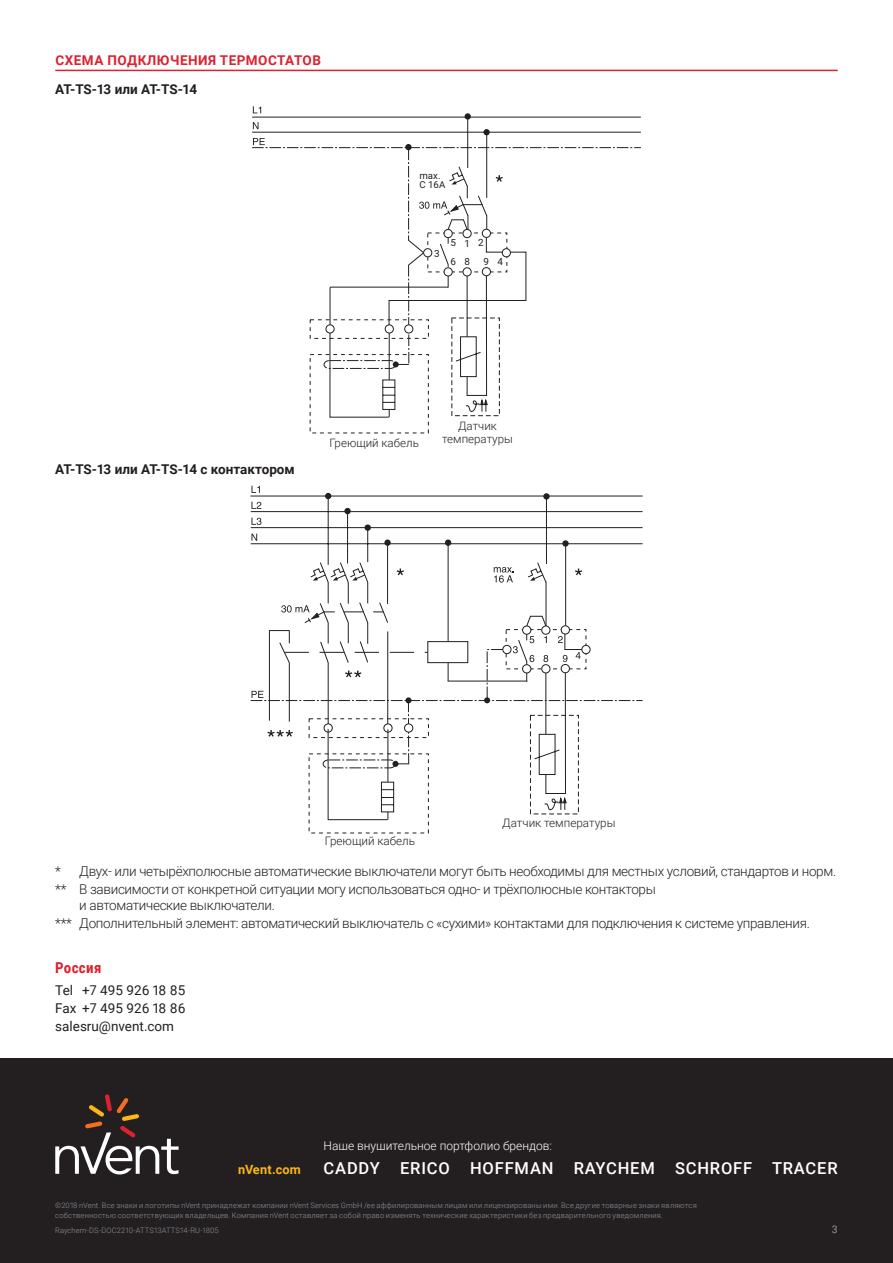
<style>
.page{position:relative;width:893px;height:1263px;background:#fff}
.page>*{position:absolute;margin:0;border:0;box-sizing:border-box;transform-origin:0 0}
.t1{font:500 16.5px "Roboto";letter-spacing:.05em;color:#fff}
.t2{font:700 15px "Roboto Condensed";letter-spacing:.02em;color:#db2230}
.t3{font:300 13.5px/18px "Roboto";letter-spacing:-.025em;color:#231f20}
.t4{font:700 13.5px "Roboto";color:#231f20}
.t5{font:13.5px/18px "Roboto";color:#231f20;text-align:justify}
.t6{font:700 13.5px "Roboto";letter-spacing:.035em;color:#db2230}
.t7{font:700 12.75px "Roboto";letter-spacing:.015em;color:#fcb615}
.t8{font:300 12px "Roboto";color:#fff}
.t9{font:300 11.7px "Roboto";color:#231f20}
.t10{font:300 11.55px/13.5px "Roboto";color:#231f20;text-align:center}
.t11{font:10.5px "Roboto";color:#8f959e}
.t12{font:9.9px/18.9px "Roboto";color:#231f20}
.t13{font:9.6px/9.6px "Roboto";color:#231f20}
.t14{font:300 7.5px/10.5px "Roboto";letter-spacing:.025em;color:#8f959e}
</style>
<div class="page">
<hr style="left:55px;top:70px;width:783px;height:1px;background:#db2230">
<hr style="left:486px;top:134px;width:1px;height:63px;background:#231f20">
<hr style="left:467px;top:120px;width:1px;height:47px;background:#231f20">
<div style="left:465px;top:113px;width:6px;height:7px;background:#231f20;border-radius:50%"></div>
<hr style="left:252px;top:132px;width:389px;height:1px;background:#231f20">
<hr style="left:252px;top:117px;width:389px;height:1px;background:#231f20">
<div style="left:483px;top:129px;width:7px;height:6px;background:#231f20;border-radius:50%"></div>
<svg style="left:253px;top:106px;width:8px;height:7px"></svg>
<svg style="left:253px;top:122px;width:5px;height:7px"></svg>
<svg style="left:252px;top:138px;width:389px;height:280px"></svg>
<div style="left:326px;top:325px;width:8px;height:8px;background:#fff;border-radius:50%"></div>
<div style="left:325px;top:324px;width:10px;height:9px;border:1px solid #231f20;border-radius:50%"></div>
<div style="left:385px;top:325px;width:8px;height:8px;background:#fff;border-radius:50%"></div>
<div style="left:385px;top:324px;width:9px;height:9px;border:1px solid #231f20;border-radius:50%"></div>
<svg style="left:250px;top:495px;width:393px;height:206px"></svg>
<svg style="left:325px;top:493px;width:6px;height:6px"></svg>
<div style="left:344px;top:508px;width:7px;height:6px;background:#231f20;border-radius:50%"></div>
<div style="left:365px;top:524px;width:6px;height:7px;background:#231f20;border-radius:50%"></div>
<div style="left:384px;top:539px;width:7px;height:7px;background:#231f20;border-radius:50%"></div>
<hr style="left:448px;top:543px;width:1px;height:138px;background:#231f20">
<div style="left:445px;top:539px;width:6px;height:7px;background:#231f20;border-radius:50%"></div>
<svg style="left:251px;top:486px;width:9px;height:7px"></svg>
<svg style="left:251px;top:502px;width:10px;height:7px"></svg>
<svg style="left:251px;top:518px;width:10px;height:7px"></svg>
<svg style="left:251px;top:534px;width:6px;height:7px"></svg>
<svg style="left:352px;top:574px;width:14px;height:7px"></svg>
<svg style="left:333px;top:574px;width:13px;height:7px"></svg>
<svg style="left:313px;top:574px;width:13px;height:7px"></svg>
<hr style="left:565px;top:545px;width:1px;height:81px;background:#231f20">
<hr style="left:546px;top:500px;width:1px;height:63px;background:#231f20">
<svg style="left:527px;top:562px;width:20px;height:21px"></svg>
<svg style="left:494px;top:567px;width:20px;height:16px"></svg>
<hr style="left:546px;top:582px;width:1px;height:44px;background:#231f20">
<svg style="left:543px;top:493px;width:7px;height:7px"></svg>
<svg style="left:562px;top:540px;width:7px;height:7px"></svg>
<svg style="left:575px;top:569px;width:7px;height:6px"></svg>
<svg style="left:397px;top:569px;width:7px;height:6px"></svg>
<svg style="left:251px;top:601px;width:392px;height:219px"></svg>
<div style="left:0;top:1059px;width:893px;height:204px;background:#231f20"></div>
<svg style="left:55px;top:1094px;width:124px;height:80px"></svg>
<h3 class="t6" style="left:56px;top:51px;width:267px">СХЕМА ПОДКЛЮЧЕНИЯ ТЕРМОСТАТОВ</h3>
<h3 class="t4" style="left:55px;top:80px;width:143px">AT-TS-13 или AT-TS-14</h3>
<p class="t13" style="left:419px;top:170px;width:27px">max.<br>C 16A</p>
<h3 class="t12" style="left:434px;top:244px;width:7px">3</h3>
<h3 class="t12" style="left:451px;top:233px;width:35px;text-indent:14px">1 2<br>6 8</h3>
<h3 class="t12" style="left:451px;top:233px;width:7px">5</h3>
<h3 class="t12" style="left:483px;top:252px;width:21px">9 4</h3>
<h3 class="t4" style="left:55px;top:459px;width:241px">AT-TS-13 или AT-TS-14 с контактором</h3>
<h3 class="t10" style="left:329px;top:436px;width:91px">Греющий кабель</h3>
<h3 class="t10" style="left:442px;top:419px;width:72px">Датчик температуры</h3>
<h3 class="t9" style="left:502px;top:815px;width:115px">Датчик температуры</h3>
<h3 class="t3" style="left:55px;top:862px;width:782px">* Двух- или четырёхполюсные автоматические выключатели могут быть необходимы для местных условий, стандартов и норм. ** В зависимости от конкретной ситуации могу использоваться одно- и трёхполюсные контакторы</h3>
<h3 class="t3" style="left:55px;top:895px;width:756px;text-indent:24px">и автоматические выключатели.<br>*** Дополнительный элемент: автоматический выключатель с «сухими» контактами для подключения к системе управления.</h3>
<h2 class="t2" style="left:55px;top:957px;width:48px">Рoccия</h2>
<h3 class="t5" style="left:55px;top:981px;width:132px">Tel +7 495 926 18 85<br>Fax +7 495 926 18 86 salesru@nvent.com</h3>
<h3 class="t9" style="left:325px;top:833px;width:92px">Греющий кабель</h3>
<h3 class="t8" style="left:324px;top:1137px;width:230px">Наше внушительное портфолио брендов:</h3>
<h3 class="t7" style="left:238px;top:1160px;width:64px">nVent.com</h3>
<h1 class="t1" style="left:324px;top:1156px;width:516px">CADDY ERICO HOFFMAN RAYCHEM SCHROFF TRACER</h1>
<p class="t14" style="left:55px;top:1200px;width:643px">©2018 nVent. Все знаки и логотипы nVent принадлежат компании nVent Services GmbH /ее аффилированным лицам или лицензированы ими. Все другие товарные знаки являются собственностью соответствующих владельцев. Компания nVent оставляет за собой право изменять технические характеристики без предварительного уведомления.</p>
<p class="t14" style="left:55px;top:1225px;width:165px">Raychem-DS-DOC2210-ATTS13ATTS14-RU-1805</p>
<h3 class="t11" style="left:832px;top:1222px;width:7px">3</h3>
</div>
